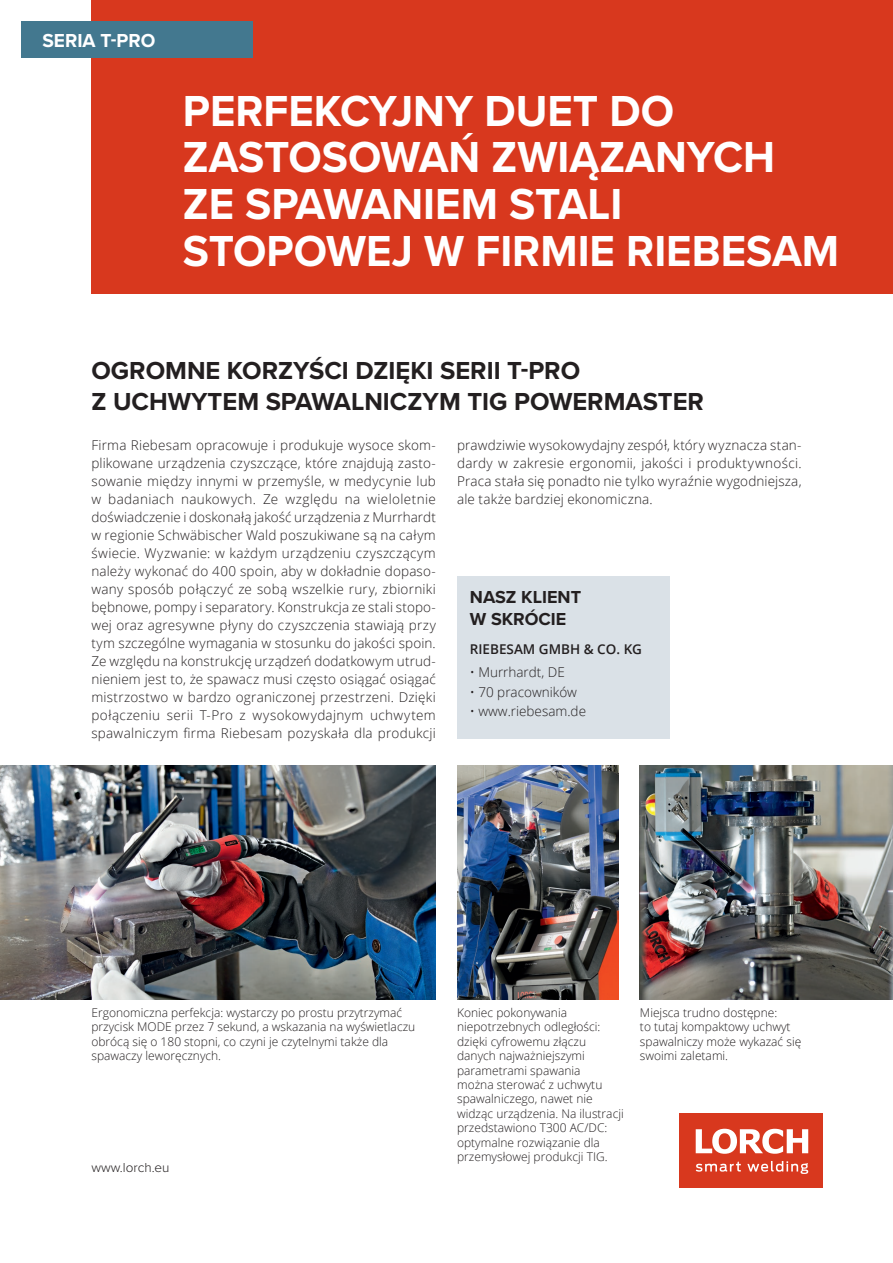
<style>
.page{position:relative;width:893px;height:1263px;background:#fff}
.page>*{position:absolute;margin:0;border:0;box-sizing:border-box;transform-origin:0 0}
.t1{font:700 45px/46.7px "Proxima Nova";color:#fff}
.t2{font:700 25.5px/30.6px "Proxima Nova";color:#231f20}
.t3{font:700 19.5px "Proxima Nova";color:#fff}
.t4{font:700 18px "Proxima Nova";color:#231f20}
.t5{font:300 13.5px/18px "Open Sans";letter-spacing:.01em;color:#231f20;text-align:justify}
.t6{font:600 13.5px "Open Sans";color:#231f20}
.t7{font:300 13.5px "Proxima Nova";color:#231f20}
.t8{font:300 12px/14.4px "Open Sans";color:#231f20}
</style>
<div class="page">
<div style="left:680px;top:1113px;width:143px;height:74px;background:#d8381e"></div>
<svg style="left:696px;top:1129px;width:112px;height:25px"></svg>
<svg style="left:696px;top:1161px;width:112px;height:13px"></svg>
<img style="left:0;top:765px;width:436px;height:234px">
<img style="left:640px;top:765px;width:253px;height:234px">
<img style="left:457px;top:765px;width:162px;height:234px">
<div style="left:91px;top:0;width:802px;height:293px;background:#d8381e"></div>
<div style="left:457px;top:576px;width:213px;height:162px;background:#dae1e7"></div>
<div style="left:21px;top:21px;width:232px;height:36px;background:#43788f"></div>
<h3 class="t3" style="left:43px;top:26px;width:12px">SERIA</h3>
<h3 class="t3" style="left:101px;top:26px;width:56px">T-PRO</h3>
<h1 class="t1" style="left:183px;top:86px;width:594px">PERFEKCYJNY DUET DO<br>ZASTOSOWAŃ ZWIĄZANYCH<br>ZE SPAWANIEM STALI<br>STOPO</h1>
<h1 class="t1" style="left:326px;top:227px;width:514px">WEJ W FIRMIE RIEBESAM</h1>
<h2 class="t2" style="left:91px;top:355px;width:614px">OGROMNE KORZYŚCI DZIĘKI SERII T-PRO<br>Z UCHWYTEM SPAWALNICZYM TIG POWERMASTER</h2>
<p class="t5" style="left:91px;top:436px;width:346px">Firma Riebesam opracowuje i produkuje wysoce skom&shy;plikowane urządzenia czyszczące, które znajdują zasto&shy;sowanie między innymi w przemyśle, w medycynie lub w badaniach naukowych. Ze względu na wieloletnie doświadczenie i doskonałą jakość urządzenia z Murrhardt w regionie Schwäbischer Wald poszukiwane są na całym świecie. Wyzwanie: w każdym urządzeniu czyszczącym należy wykonać do 400 spoin, aby w dokładnie dopaso&shy;wany sposób połączyć ze sobą wszelkie rury, zbiorniki bębnowe, pompy i separatory. Konstrukcja ze stali stopo&shy;wej oraz agresywne płyny do czyszczenia stawiają przy tym szczególne wymagania w stosunku do jakości spoin.<br>Ze względu na konstrukcję urządzeń dodatkowym utrud&shy;nieniem jest to, że spawacz musi często osiągać osiągać mistrzostwo w bardzo ograniczonej przestrzeni. Dzięki połączeniu serii T-Pro z wysokowydajnym uchwytem spawalniczym firma Riebesam pozyskała dla produkcji</p>
<p class="t5" style="left:457px;top:436px;width:346px">prawdziwie wysokowydajny zespół, który wyznacza stan&shy;dardy w zakresie ergonomii, jakości i produktywności.<br>Praca stała się ponadto nie tylko wyraźnie wygodniejsza, ale także bardziej ekonomiczna.</p>
<h3 class="t4" style="left:470px;top:584px;width:13px">NASZ</h3>
<h3 class="t4" style="left:521px;top:584px;width:11px">KLIEN</h3>
<h3 class="t4" style="left:571px;top:584px;width:12px">T</h3>
<h3 class="t4" style="left:470px;top:605px;width:34px">W SKR</h3>
<h3 class="t4" style="left:525px;top:605px;width:24px">ÓCIE</h3>
<p class="t6" style="left:470px;top:639px;width:174px">RIEBESAM GMBH &amp; CO. KG</p>
<p class="t5" style="left:470px;top:663px;width:96px">• Murrhardt, DE</p>
<p class="t5" style="left:470px;top:683px;width:109px">• 70 pracowników</p>
<p class="t5" style="left:470px;top:702px;width:118px">• www.riebesam.de</p>
<p class="t8" style="left:91px;top:1005px;width:325px">Ergonomiczna perfekcja: wystarczy po prostu przytrzymać przycisk MODE przez 7 sekund, a wskazania na wyświetlaczu obrócą się o 180 stopni, co czyni je czytelnymi także dla spawaczy leworęcznych.</p>
<p class="t7" style="left:91px;top:1157px;width:80px">www.lorch.eu</p>
<p class="t8" style="left:457px;top:1005px;width:168px">Koniec pokonywania niepotrzebnych odległości: dzięki cyfrowemu złączu danych najważniejszymi parametrami spawania<br>można sterować z uchwytu spawalniczego, nawet nie widząc urządzenia. Na ilustracji przedstawiono T300 AC/DC: optymalne rozwiązanie dla przemysłowej produkcji TIG.</p>
<p class="t8" style="left:640px;top:1005px;width:163px">Miejsca trudno dostępne:<br>to tutaj kompaktowy uchwyt spawalniczy może wykazać się swoimi zaletami.</p>
</div>
